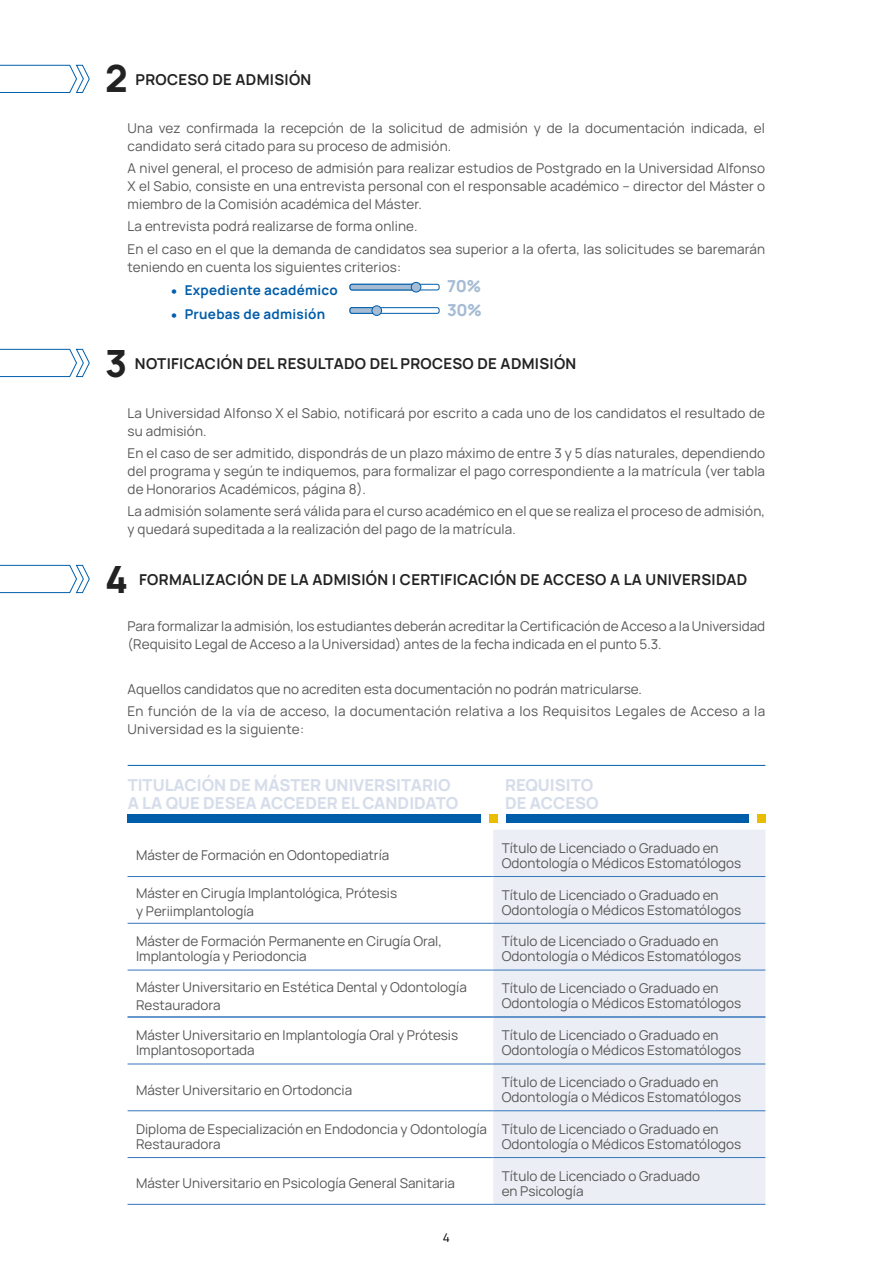
<style>
.page{position:relative;width:893px;height:1263px;background:#fff}
.page>*{position:absolute;margin:0;border:0;box-sizing:border-box;transform-origin:0 0}
.t1{font:800 37.5px "Manrope";color:#222}
.t2{font:700 30px "Manrope";color:#005da9}
.t3{font:800 16.5px/18px "Manrope";color:#d6ddea}
.t4{font:800 16.5px/24.5px "Manrope";color:#a5bcd4}
.t5{font:700 15px "Manrope";letter-spacing:.02em;color:#222}
.t6{font:13.5px/15px "Manrope";color:#575756}
.t7{font:700 13.5px "Manrope";letter-spacing:.02em;color:#005da9}
.t8{font:13.5px "Manrope";letter-spacing:.02em;color:#575756}
.t9{font:12px "Manrope";color:#000}
</style>
<div class="page">
<div style="left:350px;top:284px;width:90px;height:6px;border:1px solid #005da9;border-radius:2px"></div>
<div style="left:350px;top:284px;width:67px;height:6px;background:#a5bcd4;border-radius:2px"></div>
<div style="left:350px;top:284px;width:67px;height:6px;border:1px solid #005da9;border-radius:2px"></div>
<div style="left:411px;top:282px;width:10px;height:10px;background:#a5bcd4;border-radius:50%"></div>
<div style="left:411px;top:282px;width:10px;height:10px;border:1px solid #005da9;border-radius:50%"></div>
<div style="left:350px;top:307px;width:90px;height:7px;border:1px solid #005da9;border-radius:2px"></div>
<div style="left:350px;top:308px;width:26px;height:5px;background:#a5bcd4;border-radius:2px"></div>
<div style="left:350px;top:307px;width:27px;height:7px;border:1px solid #005da9;border-radius:2px"></div>
<div style="left:372px;top:306px;width:10px;height:9px;background:#a5bcd4;border-radius:50%"></div>
<div style="left:371px;top:305px;width:11px;height:11px;border:1px solid #005da9;border-radius:50%"></div>
<svg style="left:128px;top:922px;width:365px;height:48px"></svg>
<div style="left:493px;top:830px;width:272px;height:186px;background:#ebeef5"></div>
<hr style="left:128px;top:876px;width:365px;height:1px;background:#3576bb">
<hr style="left:128px;top:923px;width:365px;height:1px;background:#3576bb">
<hr style="left:493px;top:876px;width:272px;height:1px;background:#3576bb">
<hr style="left:493px;top:923px;width:272px;height:1px;background:#3576bb">
<hr style="left:128px;top:970px;width:365px;height:1px;background:#3576bb">
<hr style="left:128px;top:1016px;width:365px;height:1px;background:#3576bb">
<hr style="left:493px;top:970px;width:272px;height:1px;background:#3576bb">
<hr style="left:493px;top:1016px;width:272px;height:1px;background:#3576bb">
<div style="left:506px;top:814px;width:243px;height:8px;background:#005da9"></div>
<div style="left:128px;top:814px;width:353px;height:8px;background:#005da9"></div>
<div style="left:489px;top:814px;width:8px;height:8px;background:#ebbd00"></div>
<div style="left:757px;top:814px;width:8px;height:8px;background:#ebbd00"></div>
<svg style="left:128px;top:1064px;width:365px;height:140px"></svg>
<div style="left:493px;top:1018px;width:272px;height:186px;background:#ebeef5"></div>
<hr style="left:128px;top:1017px;width:365px;height:1px;background:#3576bb">
<hr style="left:128px;top:1063px;width:365px;height:1px;background:#3576bb">
<hr style="left:128px;top:1110px;width:365px;height:1px;background:#3576bb">
<hr style="left:128px;top:1157px;width:365px;height:1px;background:#3576bb">
<hr style="left:493px;top:1017px;width:272px;height:1px;background:#3576bb">
<hr style="left:493px;top:1063px;width:272px;height:1px;background:#3576bb">
<hr style="left:493px;top:1110px;width:272px;height:1px;background:#3576bb">
<hr style="left:493px;top:1157px;width:272px;height:1px;background:#3576bb">
<hr style="left:128px;top:1204px;width:365px;height:1px;background:#3576bb">
<hr style="left:493px;top:1204px;width:272px;height:1px;background:#3576bb">
<hr style="left:128px;top:765px;width:637px;height:1px;background:#005da9">
<svg style="left:0;top:65px;width:90px;height:28px"></svg>
<svg style="left:0;top:349px;width:90px;height:28px"></svg>
<svg style="left:0;top:565px;width:90px;height:28px"></svg>
<h1 class="t1" style="left:105px;top:53px;width:24px">2</h1>
<p class="t5" style="left:135px;top:69px;width:177px">PROCESO DE ADMISIÓN</p>
<p class="t6" style="left:128px;top:118px;width:639px;line-height:18px">Una vez confirmada la recepción de la solicitud de admisión y de la documentación indicada, el candidato será citado para su proceso de admisión.</p>
<p class="t6" style="left:128px;top:159px;width:639px;line-height:18px;text-align:justify">A nivel general, el proceso de admisión para realizar estudios de Postgrado en la Universidad Alfonso X el Sabio, consiste en una entrevista personal con el responsable académico – director del Máster o miembro de la Comisión académica del Máster.</p>
<p class="t6" style="left:128px;top:215px;width:639px;line-height:22.2px">La entrevista podrá realizarse de forma online.<br>En el caso en el que la demanda de candidatos sea superior a la oferta, las solicitudes se baremarán</p>
<p class="t6" style="left:128px;top:259px;width:275px">teniendo en cuenta los siguientes criterios:</p>
<h2 class="t2" style="left:170px;top:269px;width:9px">·</h2>
<p class="t7" style="left:185px;top:281px;width:155px">Expediente académico</p>
<h2 class="t2" style="left:170px;top:293px;width:9px">·</h2>
<p class="t7" style="left:185px;top:305px;width:142px">Pruebas de admisión</p>
<p class="t4" style="left:447px;top:273px;width:36px">70%<br>30%</p>
<h1 class="t1" style="left:105px;top:337px;width:24px">3</h1>
<p class="t5" style="left:135px;top:353px;width:443px">NOTIFICACIÓN DEL RESULTADO DEL PROCESO DE ADMISIÓN</p>
<p class="t6" style="left:128px;top:403px;width:639px;line-height:18px">La Universidad Alfonso X el Sabio, notificará por escrito a cada uno de los candidatos el resultado de su admisión.</p>
<p class="t6" style="left:128px;top:443px;width:639px;line-height:18px;text-align:justify">En el caso de ser admitido, dispondrás de un plazo máximo de entre 3 y 5 días naturales, dependiendo del programa y según te indiquemos, para formalizar el pago correspondiente a la matrícula (ver tabla de Honorarios Académicos, página 8).</p>
<p class="t6" style="left:128px;top:501px;width:639px;line-height:18px">La admisión solamente será válida para el curso académico en el que se realiza el proceso de admisión, y quedará supeditada a la realización del pago de la matrícula.</p>
<h1 class="t1" style="left:105px;top:553px;width:25px">4</h1>
<p class="t5" style="left:139px;top:569px;width:610px">FORMALIZACIÓN DE LA ADMISIÓN | CERTIFICACIÓN DE ACCESO A LA UNIVERSIDAD</p>
<p class="t6" style="left:128px;top:617px;width:639px;line-height:18px">Para formalizar la admisión, los estudiantes deberán acreditar la Certificación de Acceso a la Universidad (Requisito Legal de Acceso a la Universidad) antes de la fecha indicada en el punto 5.3.</p>
<p class="t6" style="left:128px;top:677px;width:639px;line-height:22.2px">Aquellos candidatos que no acrediten esta documentación no podrán matricularse.<br>En función de la vía de acceso, la documentación relativa a los Requisitos Legales de Acceso a la</p>
<p class="t8" style="left:128px;top:720px;width:178px">Universidad es la siguiente:</p>
<p class="t3" style="left:128px;top:775px;width:332px">TITULACIÓN DE MÁSTER UNIVERSITARIO<br>A LA QUE DESEA ACCEDER EL CANDIDATO</p>
<p class="t3" style="left:505px;top:775px;width:95px">REQUISITO<br>DE ACCESO</p>
<p class="t6" style="left:136px;top:847px;width:255px">Máster de Formación en Odontopediatría</p>
<p class="t6" style="left:502px;top:840px;width:241px">Título de Licenciado o Graduado en<br>Odontología o Médicos Estomatólogos</p>
<p class="t6" style="left:136px;top:884px;width:263px;line-height:18px">Máster en Cirugía Implantológica, Prótesis y Periimplantología</p>
<p class="t6" style="left:502px;top:887px;width:241px">Título de Licenciado o Graduado en<br>Odontología o Médicos Estomatólogos</p>
<p class="t6" style="left:136px;top:933px;width:307px">Máster de Formación Permanente en Cirugía Oral,<br>Implantología y Periodoncia</p>
<p class="t6" style="left:502px;top:933px;width:241px">Título de Licenciado o Graduado en<br>Odontología o Médicos Estomatólogos</p>
<p class="t6" style="left:136px;top:977px;width:332px;line-height:18px">Máster Universitario en Estética Dental y Odontología<br>Restauradora</p>
<p class="t6" style="left:502px;top:980px;width:241px">Título de Licenciado o Graduado en<br>Odontología o Médicos Estomatólogos</p>
<p class="t6" style="left:136px;top:1027px;width:324px">Máster Universitario en Implantología Oral y Prótesis<br>Implantosoportada</p>
<p class="t6" style="left:502px;top:1027px;width:241px">Título de Licenciado o Graduado en<br>Odontología o Médicos Estomatólogos</p>
<p class="t6" style="left:136px;top:1081px;width:218px">Máster Universitario en Ortodoncia</p>
<p class="t6" style="left:502px;top:1074px;width:241px">Título de Licenciado o Graduado en<br>Odontología o Médicos Estomatólogos</p>
<p class="t6" style="left:136px;top:1121px;width:352px">Diploma de Especialización en Endodoncia y Odontología<br>Restauradora</p>
<p class="t6" style="left:502px;top:1121px;width:241px">Título de Licenciado o Graduado en<br>Odontología o Médicos Estomatólogos</p>
<p class="t6" style="left:136px;top:1175px;width:321px">Máster Universitario en Psicología General Sanitaria</p>
<p class="t6" style="left:502px;top:1167px;width:200px">Título de Licenciado o Graduado en Psicología</p>
<p class="t9" style="left:443px;top:1229px;width:9px">4</p>
</div>
